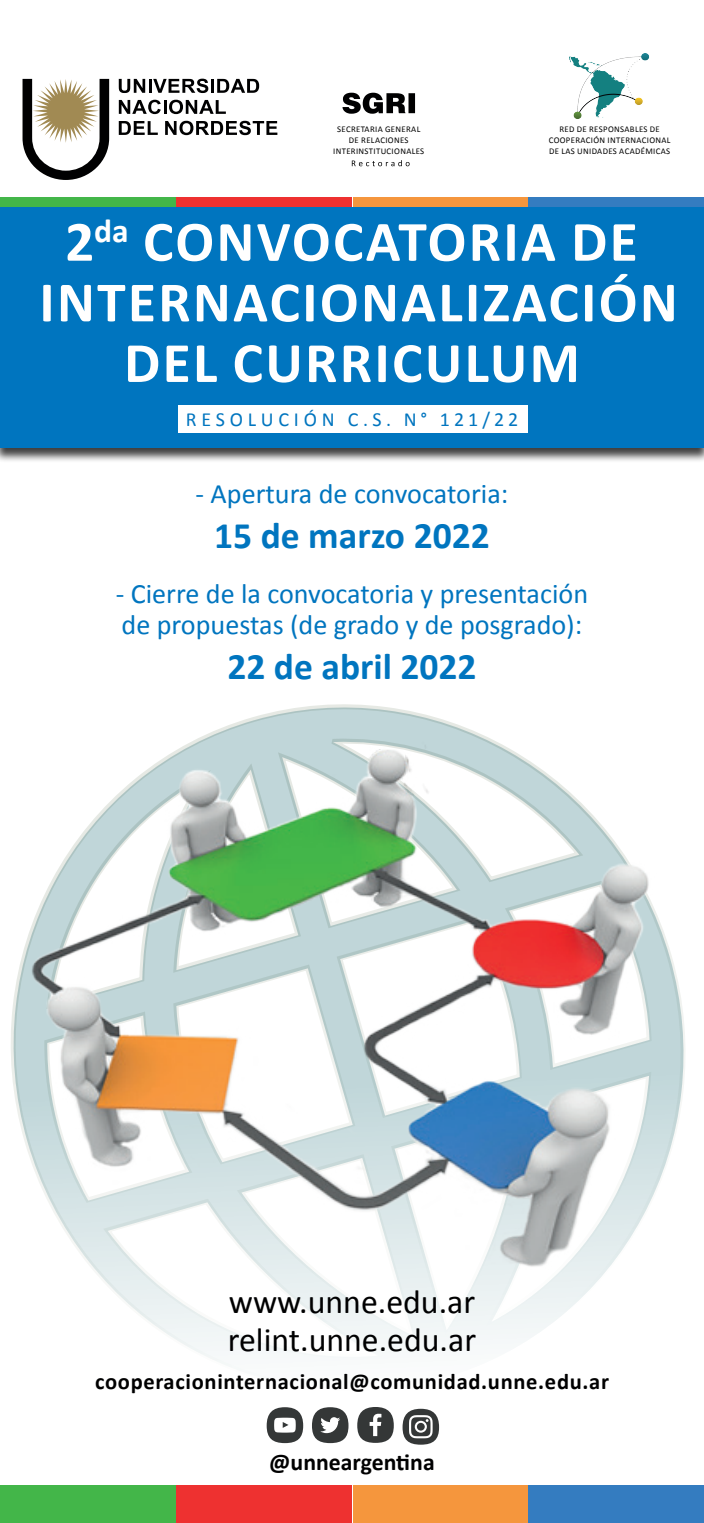
<style>
.page{position:relative;width:704px;height:1523px;background:#fff}
.page>*{position:absolute;margin:0;border:0;box-sizing:border-box;transform-origin:0 0}
.t1{font:700 57.5px/60.6px "Calibri";letter-spacing:.04em;color:#fff;text-align:center}
.t2{font:700 37.5px "Calibri";color:#0075bf}
.t3{font:33.75px/37.5px "Calibri";color:#000001}
.t4{font:28.12px/31.2px "Calibri";color:#0075bf}
.t5{font:700 23.75px "Calibri";color:#000001}
.t6{font:700 22.5px "Calibri";letter-spacing:.03em;color:#000001}
.t7{font:20px "Calibri";letter-spacing:.24em;color:#0075bf}
.t8{font:8.75px/11.2px "Calibri";letter-spacing:.04em;color:#000001;text-align:center}
</style>
<div class="page">
<svg style="left:128px;top:704px;width:448px;height:661px"></svg>
<div style="left:0;top:198px;width:175px;height:14px;background:#43b649"></div>
<div style="left:176px;top:198px;width:176px;height:14px;background:#ee3130"></div>
<div style="left:353px;top:198px;width:175px;height:14px;background:#f5963d"></div>
<div style="left:528px;top:198px;width:175px;height:14px;background:#347cc0"></div>
<div style="left:0;top:1485px;width:175px;height:37px;background:#43b649"></div>
<div style="left:176px;top:1485px;width:176px;height:37px;background:#ee3130"></div>
<div style="left:353px;top:1485px;width:175px;height:37px;background:#f5963d"></div>
<div style="left:528px;top:1485px;width:175px;height:37px;background:#347cc0"></div>
<img style="left:11px;top:719px;width:674px;height:584px">
<div style="left:0;top:207px;width:703px;height:255px;background:#000001;opacity:.75"></div>
<div style="left:0;top:208px;width:703px;height:240px;background:#0075bf"></div>
<svg style="left:23px;top:79px;width:86px;height:101px"></svg>
<svg style="left:119px;top:79px;width:26px;height:14px"></svg>
<hr style="left:148px;top:79px;width:3px;height:14px;background:#000001">
<svg style="left:153px;top:79px;width:55px;height:14px"></svg>
<hr style="left:211px;top:79px;width:3px;height:14px;background:#000001">
<svg style="left:217px;top:79px;width:42px;height:14px"></svg>
<svg style="left:119px;top:100px;width:42px;height:14px"></svg>
<hr style="left:163px;top:100px;width:3px;height:14px;background:#000001">
<svg style="left:169px;top:100px;width:57px;height:14px"></svg>
<svg style="left:119px;top:121px;width:39px;height:14px"></svg>
<svg style="left:165px;top:121px;width:112px;height:14px"></svg>
<div style="left:312px;top:1407px;width:36px;height:36px;background:#343737;border-radius:50%"></div>
<svg style="left:320px;top:1417px;width:20px;height:16px"></svg>
<div style="left:402px;top:1408px;width:37px;height:36px;background:#343737;border-radius:50%"></div>
<svg style="left:409px;top:1415px;width:23px;height:23px"></svg>
<div style="left:266px;top:1407px;width:37px;height:36px;background:#343737;border-radius:50%"></div>
<svg style="left:274px;top:1417px;width:21px;height:15px"></svg>
<div style="left:357px;top:1407px;width:36px;height:35px;background:#343737;border-radius:50%"></div>
<svg style="left:369px;top:1413px;width:12px;height:23px"></svg>
<img style="left:569px;top:53px;width:81px;height:66px">
<svg style="left:342px;top:93px;width:73px;height:21px"></svg>
<svg style="left:351px;top:160px;width:58px;height:6px"></svg>
<div style="left:178px;top:406px;width:349px;height:27px;background:#fff"></div>
<p class="t8" style="left:333px;top:123px;width:93px">SECRETARIA GENERAL<br>DE RELACIONES<br>INTERINSTITUCIONALES</p>
<p class="t8" style="left:548px;top:123px;width:123px">RED DE RESPONSABLES DE<br>COOPERACIÓN INTERNACIONAL<br>DE LAS UNIDADES ACADÉMICAS</p>
<h1 class="t1" style="left:39px;top:211px;width:639px">2<sup>da</sup> CONVOCATORIA DE<br>INTERNACIONALIZACIÓN<br>DEL CURRICULUM</h1>
<h3 class="t7" style="left:186px;top:407px;width:334px">RESOLUCIÓN C.S. N° 121/22</h3>
<h3 class="t4" style="left:195px;top:478px;width:314px">- Apertura de convocatoria:</h3>
<h2 class="t2" style="left:214px;top:511px;width:277px">15 de marzo 2022</h2>
<h3 class="t4" style="left:116px;top:578px;width:473px">- Cierre de la convocatoria y presentación de propuestas (de grado y de posgrado):</h3>
<h2 class="t2" style="left:227px;top:643px;width:250px">22 de abril 2022</h2>
<h3 class="t3" style="left:228px;top:1283px;width:249px">www.unne.edu.ar relint.unne.edu.ar</h3>
<h3 class="t6" style="left:95px;top:1366px;width:515px">cooperacioninternacional@comunidad.unne.edu.ar</h3>
<h3 class="t5" style="left:269px;top:1447px;width:167px">@unneargentina</h3>
</div>
